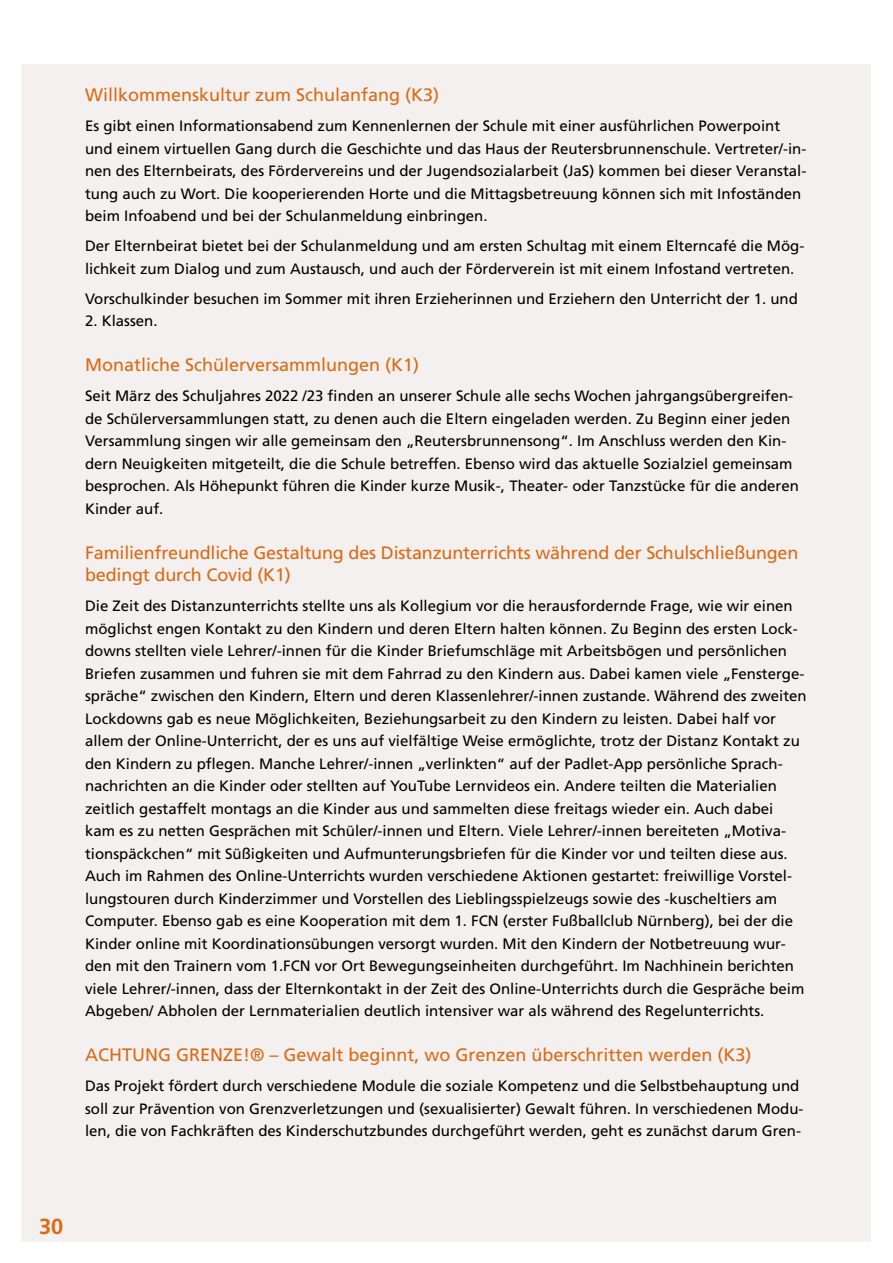
<style>
.page{position:relative;width:893px;height:1263px;background:#fff}
.page>*{position:absolute;margin:0;border:0;box-sizing:border-box;transform-origin:0 0}
.t1{font:700 21.75px "Frutiger LT Std";color:#dc6a14}
.t2{font:18px/21.8px "Frutiger LT Std";color:#dc6a14}
.t3{font:15px/22.5px "Frutiger LT Std";color:#000}
</style>
<div class="page">
<div style="left:21px;top:64px;width:850px;height:1178px;background:#f3f0ef"></div>
<p class="t2" style="left:85px;top:84px;width:356px">Willkommenskultur zum Schulanfang (K3)</p>
<p class="t3" style="left:85px;top:115px;width:723px">Es gibt einen Informationsabend zum Kennenlernen der Schule mit einer ausführlichen Powerpoint und einem virtuellen Gang durch die Geschichte und das Haus der Reutersbrunnenschule. Vertreter/-in&shy;nen des Elternbeirats, des Fördervereins und der Jugendsozialarbeit (JaS) kommen bei dieser Veranstal&shy;tung auch zu Wort. Die kooperierenden Horte und die Mittagsbetreuung können sich mit Infoständen beim Infoabend und bei der Schulanmeldung einbringen.</p>
<p class="t3" style="left:85px;top:235px;width:721px">Der Elternbeirat bietet bei der Schulanmeldung und am ersten Schultag mit einem Elterncafé die Mög&shy;lichkeit zum Dialog und zum Austausch, und auch der Förderverein ist mit einem Infostand vertreten.</p>
<p class="t3" style="left:85px;top:287px;width:714px">Vorschulkinder besuchen im Sommer mit ihren Erzieherinnen und Erziehern den Unterricht der 1. und</p>
<p class="t3" style="left:85px;top:310px;width:74px">2. Klassen.</p>
<p class="t2" style="left:85px;top:354px;width:336px">Monatliche Schülerversammlungen (K1)</p>
<p class="t3" style="left:85px;top:385px;width:715px">Seit März des Schuljahres 2022 /23 finden an unserer Schule alle sechs Wochen jahrgangsübergreifen&shy;de Schülerversammlungen statt, zu denen auch die Eltern eingeladen werden. Zu Beginn einer jeden Versammlung singen wir alle gemeinsam den „Reutersbrunnensong“. Im Anschluss werden den Kin&shy;dern Neuigkeiten mitgeteilt, die die Schule betreffen. Ebenso wird das aktuelle Sozialziel gemeinsam besprochen. Als Höhepunkt führen die Kinder kurze Musik-, Theater- oder Tanzstücke für die anderen Kinder auf.</p>
<p class="t2" style="left:85px;top:542px;width:715px">Familienfreundliche Gestaltung des Distanzunterrichts während der Schulschließungen bedingt durch Covid (K1)</p>
<p class="t3" style="left:85px;top:595px;width:723px">Die Zeit des Distanzunterrichts stellte uns als Kollegium vor die herausfordernde Frage, wie wir einen möglichst engen Kontakt zu den Kindern und deren Eltern halten können. Zu Beginn des ersten Lock&shy;downs stellten viele Lehrer/-innen für die Kinder Briefumschläge mit Arbeitsbögen und persönlichen Briefen zusammen und fuhren sie mit dem Fahrrad zu den Kindern aus. Dabei kamen viele „Fensterge&shy;spräche“ zwischen den Kindern, Eltern und deren Klassenlehrer/-innen zustande. Während des zweiten Lockdowns gab es neue Möglichkeiten, Beziehungsarbeit zu den Kindern zu leisten. Dabei half vor allem der Online-Unterricht, der es uns auf vielfältige Weise ermöglichte, trotz der Distanz Kontakt zu den Kindern zu pflegen. Manche Lehrer/-innen „verlinkten“ auf der Padlet-App persönliche Sprach&shy;nachrichten an die Kinder oder stellten auf YouTube Lernvideos ein. Andere teilten die Materialien zeitlich gestaffelt montags an die Kinder aus und sammelten diese freitags wieder ein. Auch dabei kam es zu netten Gesprächen mit Schüler/-innen und Eltern. Viele Lehrer/-innen bereiteten „Motiva&shy;tionspäckchen“ mit Süßigkeiten und Aufmunterungsbriefen für die Kinder vor und teilten diese aus.<br>Auch im Rahmen des Online-Unterrichts wurden verschiedene Aktionen gestartet: freiwillige Vorstel&shy;lungstouren durch Kinderzimmer und Vorstellen des Lieblingsspielzeugs sowie des -kuscheltiers am Computer. Ebenso gab es eine Kooperation mit dem 1. FCN (erster Fußballclub Nürnberg), bei der die Kinder online mit Koordinationsübungen versorgt wurden. Mit den Kindern der Notbetreuung wur&shy;den mit den Trainern vom 1.FCN vor Ort Bewegungseinheiten durchgeführt. Im Nachhinein berichten viele Lehrer/-innen, dass der Elternkontakt in der Zeit des Online-Unterrichts durch die Gespräche beim Abgeben/ Abholen der Lernmaterialien deutlich intensiver war als während des Regelunterrichts.</p>
<p class="t2" style="left:85px;top:1044px;width:668px">ACHTUNG GRENZE!® – Gewalt beginnt, wo Grenzen überschritten werden (K3)</p>
<p class="t3" style="left:85px;top:1075px;width:720px">Das Projekt fördert durch verschiedene Module die soziale Kompetenz und die Selbstbehauptung und soll zur Prävention von Grenzverletzungen und (sexualisierter) Gewalt führen. In verschiedenen Modu&shy;len, die von Fachkräften des Kinderschutzbundes durchgeführt werden, geht es zunächst darum Gren-</p>
<h1 class="t1" style="left:39px;top:1213px;width:26px">30</h1>
</div>
